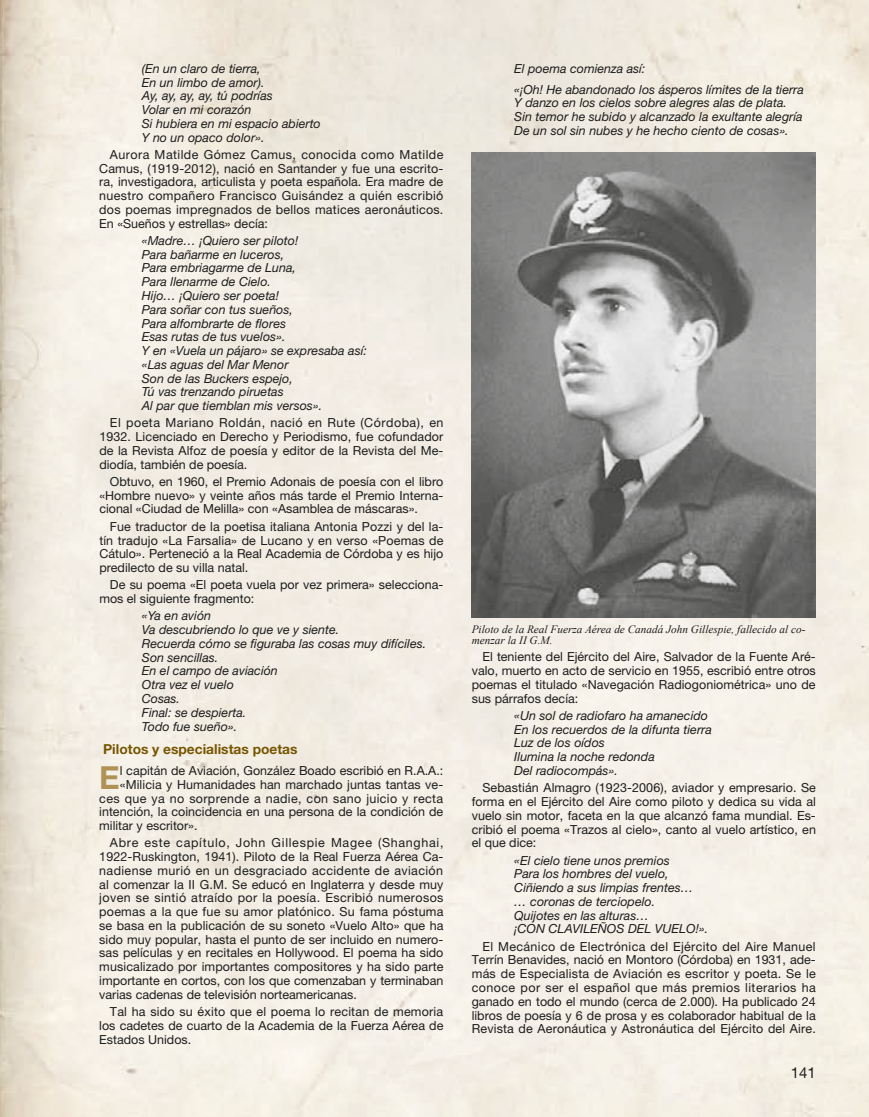
<style>
.page{position:relative;width:869px;height:1117px;background:#fff}
.page>*{position:absolute;margin:0;border:0;box-sizing:border-box;transform-origin:0 0}
.Capitular_2{font:700 31.75px "Helvetica Neue LT Std";color:#b09257}
.t1{font:15px "Helvetica Neue LT Std";color:#1d1d1b}
.Ladillos{font:700 13.75px "Helvetica Neue LT Std";color:#750}
.Texto{font:12.5px/13.8px "Helvetica Neue LT Std";color:#1d1d1b;text-align:justify}
.Texto_sangrado_-_poe{font:italic 12.5px/13.8px "Helvetica Neue LT Std";color:#1d1d1b}
.Capitular_2-2{font:12.5px "Helvetica Neue LT Std";color:#1d1d1b}
.Capitular_2-3{font:12.5px "Helvetica Neue LT Std";letter-spacing:.025em;color:#1d1d1b}
.t2{font:italic 11.25px/11.2px "Times New Roman";color:#1d1d1b}
</style>
<div class="page">
<img style="left:0;top:0;width:868px;height:1116px">
<img style="left:471px;top:153px;width:344px;height:464px">
<p class="Texto_sangrado_-_poe" style="left:142px;top:61px;width:120px">(En un claro de tierra,</p>
<p class="Texto_sangrado_-_poe" style="left:142px;top:75px;width:124px">En un limbo de amor).</p>
<p class="Texto_sangrado_-_poe" style="left:142px;top:89px;width:132px">Ay, ay, ay, ay, tú podrías</p>
<p class="Texto_sangrado_-_poe" style="left:142px;top:102px;width:111px">Volar en mi corazón</p>
<p class="Texto_sangrado_-_poe" style="left:142px;top:116px;width:180px">Si hubiera en mi espacio abierto</p>
<p class="Texto_sangrado_-_poe" style="left:142px;top:130px;width:124px">Y no un opaco dolor».</p>
<p class="Texto" style="left:99px;top:147px;width:345px;text-indent:11px">Aurora Matilde Gómez Camus, conocida como Matilde Camus, (1919-2012), nació en Santander y fue una escrito&shy;ra, investigadora, articulista y poeta española. Era madre de nuestro compañero Francisco Guisández a quién escribió dos poemas impregnados de bellos matices aeronáuticos.<br>En «Sueños y estrellas» decía:</p>
<p class="Texto_sangrado_-_poe" style="left:142px;top:233px;width:158px">«Madre… ¡Quiero ser piloto!</p>
<p class="Texto_sangrado_-_poe" style="left:142px;top:247px;width:144px">Para bañarme en luceros,</p>
<p class="Texto_sangrado_-_poe" style="left:142px;top:261px;width:156px">Para embriagarme de Luna,</p>
<p class="Texto_sangrado_-_poe" style="left:142px;top:275px;width:131px">Para llenarme de Cielo.</p>
<p class="Texto_sangrado_-_poe" style="left:142px;top:288px;width:139px">Hijo… ¡Quiero ser poeta!</p>
<p class="Texto_sangrado_-_poe" style="left:142px;top:302px;width:152px">Para soñar con tus sueños,</p>
<p class="Texto_sangrado_-_poe" style="left:142px;top:316px;width:146px">Para alfombrarte de flores</p>
<p class="Texto_sangrado_-_poe" style="left:142px;top:330px;width:145px">Esas rutas de tus vuelos».</p>
<p class="Texto_sangrado_-_poe" style="left:142px;top:343px;width:226px">Y en «Vuela un pájaro» se expresaba así:</p>
<p class="Texto_sangrado_-_poe" style="left:142px;top:357px;width:148px">«Las aguas del Mar Menor</p>
<p class="Texto_sangrado_-_poe" style="left:142px;top:371px;width:152px">Son de las Buckers espejo,</p>
<p class="Texto_sangrado_-_poe" style="left:142px;top:385px;width:143px">Tú vas trenzando piruetas</p>
<p class="Texto_sangrado_-_poe" style="left:142px;top:398px;width:182px">Al par que tiemblan mis versos».</p>
<p class="Texto" style="left:99px;top:416px;width:345px;text-indent:11px">El poeta Mariano Roldán, nació en Rute (Córdoba), en 1932. Licenciado en Derecho y Periodismo, fue cofundador de la Revista Alfoz de poesía y editor de la Revista del Me&shy;diodía, también de poesía.</p>
<p class="Texto" style="left:99px;top:474px;width:345px;text-indent:11px">Obtuvo, en 1960, el Premio Adonais de poesía con el libro «Hombre nuevo» y veinte años más tarde el Premio Interna&shy;cional «Ciudad de Melilla» con «Asamblea de máscaras».</p>
<p class="Texto" style="left:99px;top:519px;width:345px;text-indent:11px">Fue traductor de la poetisa italiana Antonia Pozzi y del la&shy;tín tradujo «La Farsalia» de Lucano y en verso «Poemas de Cátulo». Perteneció a la Real Academia de Córdoba y es hijo predilecto de su villa natal.</p>
<p class="Texto" style="left:99px;top:577px;width:345px;text-indent:11px">De su poema «El poeta vuela por vez primera» selecciona&shy;mos el siguiente fragmento:</p>
<p class="Texto_sangrado_-_poe" style="left:142px;top:608px;width:71px">«Ya en avión</p>
<p class="Texto_sangrado_-_poe" style="left:142px;top:622px;width:199px">Va descubriendo lo que ve y siente.</p>
<p class="Texto_sangrado_-_poe" style="left:142px;top:636px;width:286px">Recuerda cómo se figuraba las cosas muy difíciles.</p>
<p class="Texto_sangrado_-_poe" style="left:142px;top:650px;width:78px">Son sencillas.</p>
<p class="Texto_sangrado_-_poe" style="left:142px;top:663px;width:137px">En el campo de aviación</p>
<p class="Texto_sangrado_-_poe" style="left:142px;top:677px;width:93px">Otra vez el vuelo</p>
<p class="Texto_sangrado_-_poe" style="left:142px;top:691px;width:40px">Cosas.</p>
<p class="Texto_sangrado_-_poe" style="left:142px;top:705px;width:106px">Final: se despierta.</p>
<p class="Texto_sangrado_-_poe" style="left:142px;top:718px;width:97px">Todo fue sueño».</p>
<p class="Ladillos" style="left:103px;top:740px;width:196px">Pilotos y especialistas poetas</p>
<p class="Capitular_2" style="left:99px;top:757px;width:22px">E</p>
<p class="Capitular_2-2" style="left:120px;top:763px;width:325px">l capitán de Aviación, González Boado escribió en R.A.A.:</p>
<p class="Capitular_2-2" style="left:120px;top:776px;width:325px">«Milicia y Humanidades han marchado juntas tantas ve-</p>
<p class="Capitular_2-3" style="left:99px;top:790px;width:345px">ces que ya no sorprende a nadie, con sano juicio y recta</p>
<p class="Capitular_2-2" style="left:99px;top:804px;width:345px">intención, la coincidencia en una persona de la condición de</p>
<p class="Capitular_2-2" style="left:99px;top:818px;width:100px">militar y escritor».</p>
<p class="Texto" style="left:99px;top:835px;width:345px;text-indent:11px">Abre este capítulo, John Gillespie Magee (Shanghai, 1922-Ruskington, 1941). Piloto de la Real Fuerza Aérea Ca&shy;nadiense murió en un desgraciado accidente de aviación al comenzar la II G.M. Se educó en Inglaterra y desde muy joven se sintió atraído por la poesía. Escribió numerosos poemas a la que fue su amor platónico. Su fama póstuma se basa en la publicación de su soneto «Vuelo Alto» que ha sido muy popular, hasta el punto de ser incluido en numero&shy;sas películas y en recitales en Hollywood. El poema ha sido musicalizado por importantes compositores y ha sido parte importante en cortos, con los que comenzaban y terminaban varias cadenas de televisión norteamericanas.</p>
<p class="Texto" style="left:99px;top:1004px;width:345px;text-indent:11px">Tal ha sido su éxito que el poema lo recitan de memoria los cadetes de cuarto de la Academia de la Fuerza Aérea de Estados Unidos.</p>
<p class="Texto_sangrado_-_poe" style="left:514px;top:58px;width:291px;line-height:20.9px">El poema comienza así:<br>«¡Oh! He abandonado los ásperos límites de la tierra</p>
<p class="Texto_sangrado_-_poe" style="left:514px;top:96px;width:290px">Y danzo en los cielos sobre alegres alas de plata.<br>Sin temor he subido y alcanzado la exultante alegría<br>De un sol sin nubes y he hecho ciento de cosas».</p>
<p class="t2" style="left:471px;top:622px;width:335px">Piloto de la Real Fuerza Aérea de Canadá John Gillespie, fallecido al co&shy;menzar la II G.M.</p>
<p class="Texto" style="left:471px;top:649px;width:345px;text-indent:11px">El teniente del Ejército del Aire, Salvador de la Fuente Aré&shy;valo, muerto en acto de servicio en 1955, escribió entre otros poemas el titulado «Navegación Radiogoniométrica» uno de sus párrafos decía:</p>
<p class="Texto_sangrado_-_poe" style="left:514px;top:708px;width:199px">«Un sol de radiofaro ha amanecido<br>En los recuerdos de la difunta tierra<br>Luz de los oídos<br>Ilumina la noche redonda<br>Del radiocompás».</p>
<p class="Texto" style="left:471px;top:780px;width:345px;text-indent:11px">Sebastián Almagro (1923-2006), aviador y empresario. Se forma en el Ejército del Aire como piloto y dedica su vida al vuelo sin motor, faceta en la que alcanzó fama mundial. Es&shy;cribió el poema «Trazos al cielo», canto al vuelo artístico, en el que dice:</p>
<p class="Texto_sangrado_-_poe" style="left:514px;top:852px;width:195px">«El cielo tiene unos premios<br>Para los hombres del vuelo,<br>Ciñiendo a sus limpias frentes… … coronas de terciopelo.<br>Quijotes en las alturas…<br>¡CON CLAVILEÑOS DEL VUELO!».</p>
<p class="Texto" style="left:471px;top:938px;width:345px;text-indent:11px">El Mecánico de Electrónica del Ejército del Aire Manuel Terrín Benavides, nació en Montoro (Córdoba) en 1931, ade&shy;más de Especialista de Aviación es escritor y poeta. Se le conoce por ser el español que más premios literarios ha ganado en todo el mundo (cerca de 2.000). Ha publicado 24 libros de poesía y 6 de prosa y es colaborador habitual de la Revista de Aeronáutica y Astronáutica del Ejército del Aire.</p>
<p class="t1" style="left:790px;top:1063px;width:27px">141</p>
</div>
